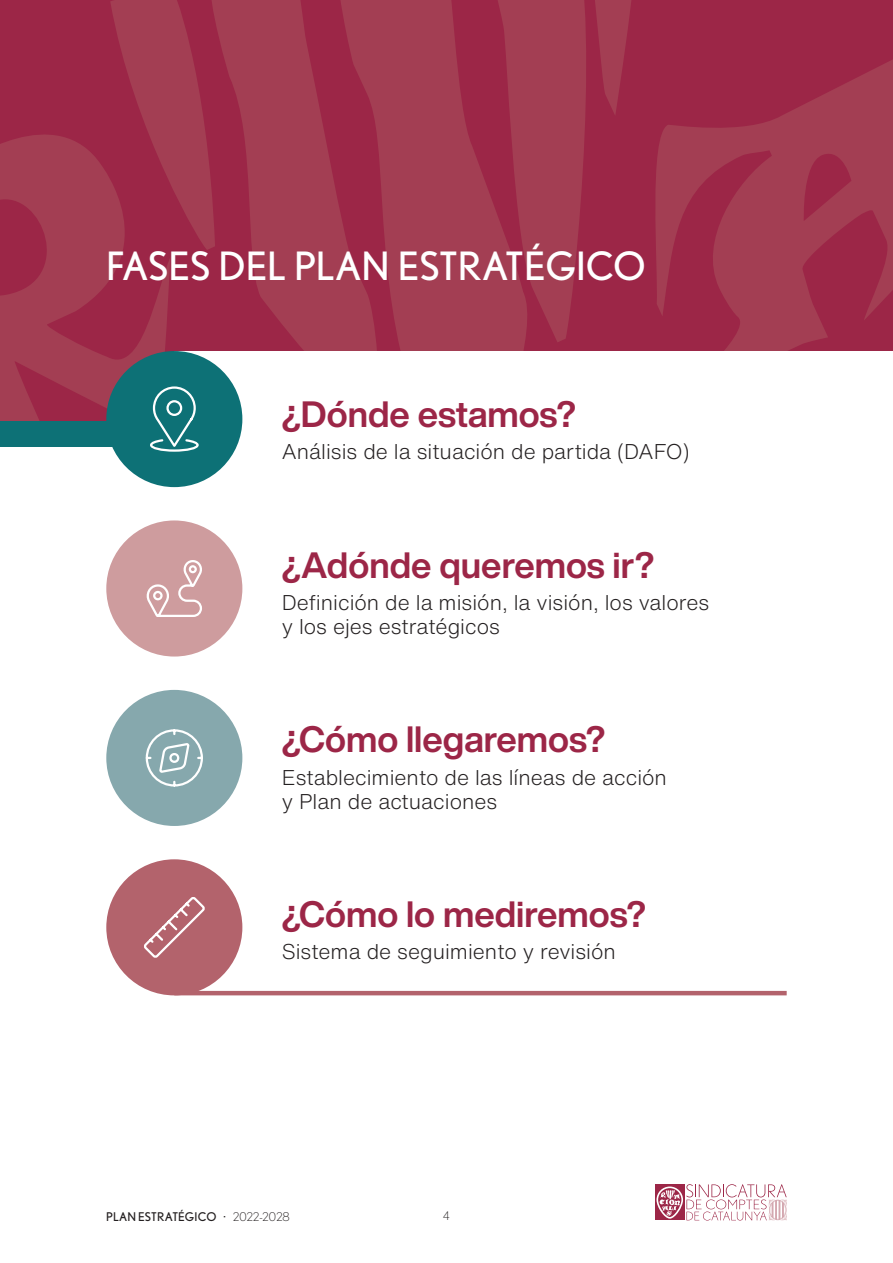
<style>
.page{position:relative;width:893px;height:1263px;background:#fff}
.page>*{position:absolute;margin:0;border:0;box-sizing:border-box;transform-origin:0 0}
.t1{font:39px "Nobel";color:#fff}
.t2{font:700 36px "Helvetica Now Display";color:#9c2647}
.t3{font:300 21px/24px "Helvetica Now Text";color:#231f20}
.t4{font:12px "Nobel";letter-spacing:.01em;color:#231f20}
.t5{font:300 12px "Nobel";color:#231f20}
.s1{font-weight:300}
</style>
<div class="page">
<div style="left:655px;top:1184px;width:30px;height:36px;background:#9c2647"></div>
<div style="left:656px;top:1186px;width:27px;height:33px;border:2px solid #fff;border-radius:12px"></div>
<svg style="left:686px;top:1184px;width:101px;height:36px"></svg>
<svg style="left:659px;top:1190px;width:21px;height:26px"></svg>
<div style="left:0;top:0;width:893px;height:421px;background:#9c2647"></div>
<svg style="left:110px;top:0;width:97px;height:249px"></svg>
<svg style="left:207px;top:0;width:124px;height:351px;fill:#a33e53"></svg>
<svg style="left:331px;top:0;width:194px;height:351px;fill:#a33e53"></svg>
<svg style="left:461px;top:0;width:124px;height:342px;fill:#a33e53"></svg>
<svg style="left:579px;top:0;width:52px;height:116px"></svg>
<svg style="left:0;top:98px;width:204px;height:323px;fill:#a13950"></svg>
<svg style="left:655px;top:60px;width:238px;height:291px"></svg>
<div style="left:0;top:421px;width:893px;height:25px;background:#0d7176"></div>
<div style="left:174px;top:351px;width:719px;height:742px;background:#fff"></div>
<div style="left:106px;top:351px;width:136px;height:136px;background:#0d7176;border-radius:50%"></div>
<svg style="left:150px;top:386px;width:49px;height:66px"></svg>
<div style="left:106px;top:520px;width:136px;height:136px;background:#ce9c9e;border-radius:50%"></div>
<svg style="left:146px;top:560px;width:56px;height:57px"></svg>
<div style="left:106px;top:690px;width:136px;height:136px;background:#86a8ad;border-radius:50%"></div>
<svg style="left:145px;top:729px;width:58px;height:58px"></svg>
<div style="left:106px;top:859px;width:136px;height:136px;background:#b3636c;border-radius:50%"></div>
<svg style="left:144px;top:897px;width:61px;height:61px"></svg>
<hr style="left:174px;top:991px;width:613px;height:4px;background:#b3636c">
<h1 class="t1" style="left:106px;top:243px;width:541px">FASES DEL PLAN ESTRATÉGICO</h1>
<h2 class="t2" style="left:282px;top:389px;width:296px">¿Dónde estamos?</h2>
<p class="t3" style="left:282px;top:439px;width:409px">Análisis de la situación de partida (DAFO)</p>
<h2 class="t2" style="left:282px;top:540px;width:374px">¿Adónde queremos ir?</h2>
<p class="t3" style="left:282px;top:590px;width:429px">Definición de la misión, la visión, los valores y los ejes estratégicos</p>
<h2 class="t2" style="left:282px;top:714px;width:325px">¿Cómo llegaremos?</h2>
<p class="t3" style="left:282px;top:764px;width:387px">Establecimiento de las líneas de acción y Plan de actuaciones</p>
<h2 class="t2" style="left:282px;top:889px;width:366px">¿Cómo lo mediremos?</h2>
<p class="t3" style="left:282px;top:939px;width:336px">Sistema de seguimiento y revisión</p>
<p class="t4" style="left:106px;top:1209px;width:185px">PLAN ESTRATÉGICO · <span class="s1">2022-2028</span></p>
<p class="t5" style="left:443px;top:1208px;width:8px">4</p>
</div>
